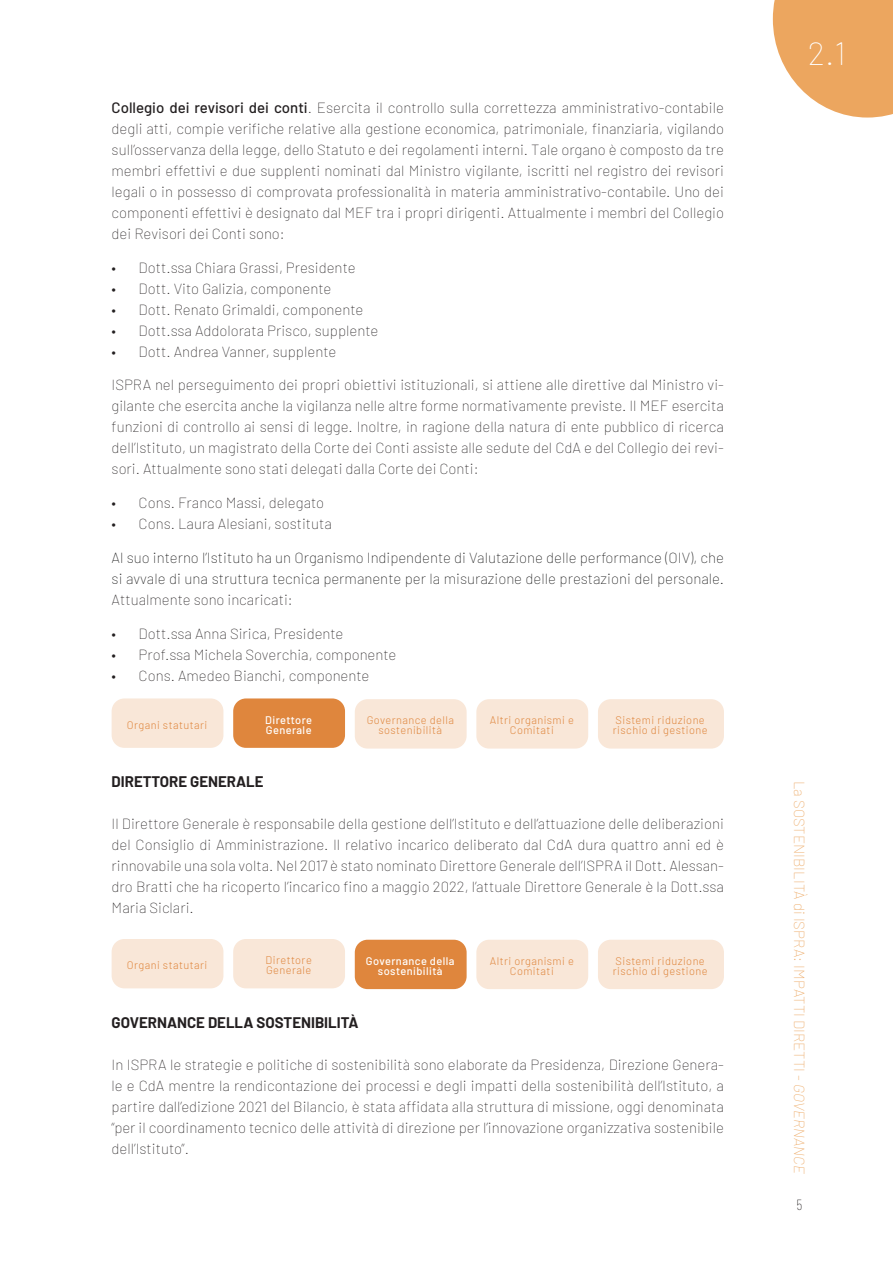
<style>
.page{position:relative;width:893px;height:1263px;background:#fff}
.page>*{position:absolute;margin:0;border:0;box-sizing:border-box;transform-origin:0 0}
.t1{font:100 33px "Barlow";color:#fff}
.t2{font:100 15px/21px "Barlow";color:#231f20;text-align:justify}
.t3{font:100 15px/21px "Barlow";color:#0d0d0d;text-align:justify}
.t4{font:100 15px "Barlow";color:#eca65f}
.Titolo2{font:700 15px "Barlow";color:#231f20}
.t5{font:100 15px "Barlow Condensed";color:#231f20}
.Box_celeste{font:300 10.95px/10.2px "Barlow";letter-spacing:.04em;color:#df863d;text-align:center}
.Box_celeste-2{font:500 10.95px/10.2px "Barlow";letter-spacing:.04em;color:#fff}
.s1{font-weight:500}
.s2{color:#231f20}
.s3{font-style:italic}
</style>
<div class="page">
<svg style="left:773px;top:0;width:120px;height:118px;background:#eeb377"></svg>
<div style="left:112px;top:698px;width:111px;height:50px;background:#f9e7d8;border-radius:13px"></div>
<div style="left:233px;top:698px;width:112px;height:50px;background:#df863d;border-radius:13px"></div>
<div style="left:355px;top:699px;width:112px;height:49px;background:#f9e7d8;border-radius:13px"></div>
<div style="left:476px;top:699px;width:112px;height:49px;background:#f9e7d8;border-radius:13px"></div>
<div style="left:598px;top:699px;width:126px;height:49px;background:#f9e7d8;border-radius:13px"></div>
<div style="left:112px;top:939px;width:111px;height:49px;background:#f9e7d8;border-radius:13px"></div>
<div style="left:233px;top:939px;width:112px;height:49px;background:#f9e7d8;border-radius:13px"></div>
<div style="left:355px;top:940px;width:112px;height:49px;background:#df863d;border-radius:13px"></div>
<div style="left:476px;top:940px;width:112px;height:49px;background:#f9e7d8;border-radius:13px"></div>
<div style="left:598px;top:940px;width:126px;height:49px;background:#f9e7d8;border-radius:13px"></div>
<p class="t2" style="left:112px;top:96px;width:614px"><span class="s1">Collegio dei revisori dei conti</span>. Esercita il controllo sulla correttezza amministrativo-contabile degli atti, compie verifiche relative alla gestione economica, patrimoniale, finanziaria, vigilando sull’osservanza della legge, dello Statuto e dei regolamenti interni. Tale organo è composto da tre membri effettivi e due supplenti nominati dal Ministro vigilante, iscritti nel registro dei revisori legali o in possesso di comprovata professionalità in materia amministrativo-contabile. Uno dei componenti effettivi è designato dal MEF tra i propri dirigenti. Attualmente i membri del Collegio dei Revisori dei Conti sono:</p>
<p class="t2" style="left:112px;top:256px;width:245px">• Dott.ssa Chiara Grassi, Presidente</p>
<p class="t2" style="left:112px;top:277px;width:221px">• Dott. Vito Galizia, componente</p>
<p class="t2" style="left:112px;top:298px;width:253px">• Dott. Renato Grimaldi, componente</p>
<p class="t2" style="left:112px;top:319px;width:268px">• Dott.ssa Addolorata Prisco, supplente</p>
<p class="t2" style="left:112px;top:340px;width:226px">• Dott. Andrea Vanner, supplente</p>
<p class="t2" style="left:112px;top:373px;width:614px">ISPRA nel perseguimento dei propri obiettivi istituzionali, si attiene alle direttive dal Ministro vi&shy;gilante che esercita anche la vigilanza nelle altre forme normativamente previste. Il MEF esercita funzioni di controllo ai sensi di legge. Inoltre, in ragione della natura di ente pubblico di ricerca dell’Istituto, un magistrato della Corte dei Conti assiste alle sedute del CdA e del Collegio dei revi&shy;sori. Attualmente sono stati delegati dalla Corte dei Conti:</p>
<p class="t2" style="left:112px;top:491px;width:214px">• Cons. Franco Massi, delegato</p>
<p class="t2" style="left:112px;top:512px;width:222px">• Cons. Laura Alesiani, sostituta</p>
<p class="t3" style="left:112px;top:546px;width:614px">Al suo interno l’Istituto ha un Organismo Indipendente di Valutazione delle performance (OIV), che si avvale di una struttura tecnica permanente per la misurazione delle prestazioni del personale.<br><span class="s2">Attualmente sono incaricati:</span></p>
<p class="t2" style="left:112px;top:622px;width:233px">• Dott.ssa Anna Sirica, Presidente</p>
<p class="t2" style="left:112px;top:643px;width:286px">• Prof.ssa Michela Soverchia, componente</p>
<p class="t2" style="left:112px;top:664px;width:259px">• Cons. Amedeo Bianchi, componente</p>
<p class="Box_celeste" style="left:127px;top:719px;width:82px">Organi statutari</p>
<p class="Box_celeste-2" style="left:265px;top:714px;width:48px">Direttore<br>Generale</p>
<p class="Box_celeste" style="left:367px;top:714px;width:89px">Governance della sostenibilità</p>
<p class="Box_celeste" style="left:490px;top:714px;width:86px">Altri organismi e<br>Comitati</p>
<p class="Box_celeste" style="left:613px;top:714px;width:96px;text-align:left">Sistemi riduzione rischio di gestione</p>
<p class="Titolo2" style="left:112px;top:770px;width:154px">DIRETTORE GENERALE</p>
<p class="t2" style="left:112px;top:812px;width:614px">Il Direttore Generale è responsabile della gestione dell’Istituto e dell’attuazione delle deliberazioni del Consiglio di Amministrazione. Il relativo incarico deliberato dal CdA dura quattro anni ed è rinnovabile una sola volta. Nel 2017 è stato nominato Direttore Generale dell’ISPRA il Dott. Alessan&shy;dro Bratti che ha ricoperto l’incarico fino a maggio 2022, l’attuale Direttore Generale è la Dott.ssa Maria Siclari.</p>
<p class="Box_celeste" style="left:127px;top:959px;width:82px">Organi statutari</p>
<p class="Box_celeste" style="left:266px;top:954px;width:48px;text-align:left">Direttore<br>Generale</p>
<p class="Box_celeste-2" style="left:366px;top:955px;width:90px;text-align:center">Governance della sostenibilità</p>
<p class="Box_celeste" style="left:490px;top:955px;width:86px">Altri organismi e<br>Comitati</p>
<p class="Box_celeste" style="left:613px;top:955px;width:96px;text-align:left">Sistemi riduzione rischio di gestione</p>
<p class="Titolo2" style="left:112px;top:1011px;width:249px">GOVERNANCE DELLA SOSTENIBILITÀ</p>
<p class="t2" style="left:112px;top:1053px;width:614px">In ISPRA le strategie e politiche di sostenibilità sono elaborate da Presidenza, Direzione Genera&shy;le e CdA mentre la rendicontazione dei processi e degli impatti della sostenibilità dell’Istituto, a partire dall’edizione 2021 del Bilancio, è stata affidata alla struttura di missione, oggi denominata “per il coordinamento tecnico delle attività di direzione per l’innovazione organizzativa sostenibile dell’Istituto”.</p>
<h1 class="t1" style="left:808px;top:30px;width:40px">2.1</h1>
<p class="t4" style="left:810px;top:781px;width:394px;rotate:90deg">La SOSTENIBILITÀ di ISPRA: IMPATTI DIRETTI - <span class="s3">GOVERNANCE</span></p>
<p class="t5" style="left:796px;top:1194px;width:7px">5</p>
</div>
